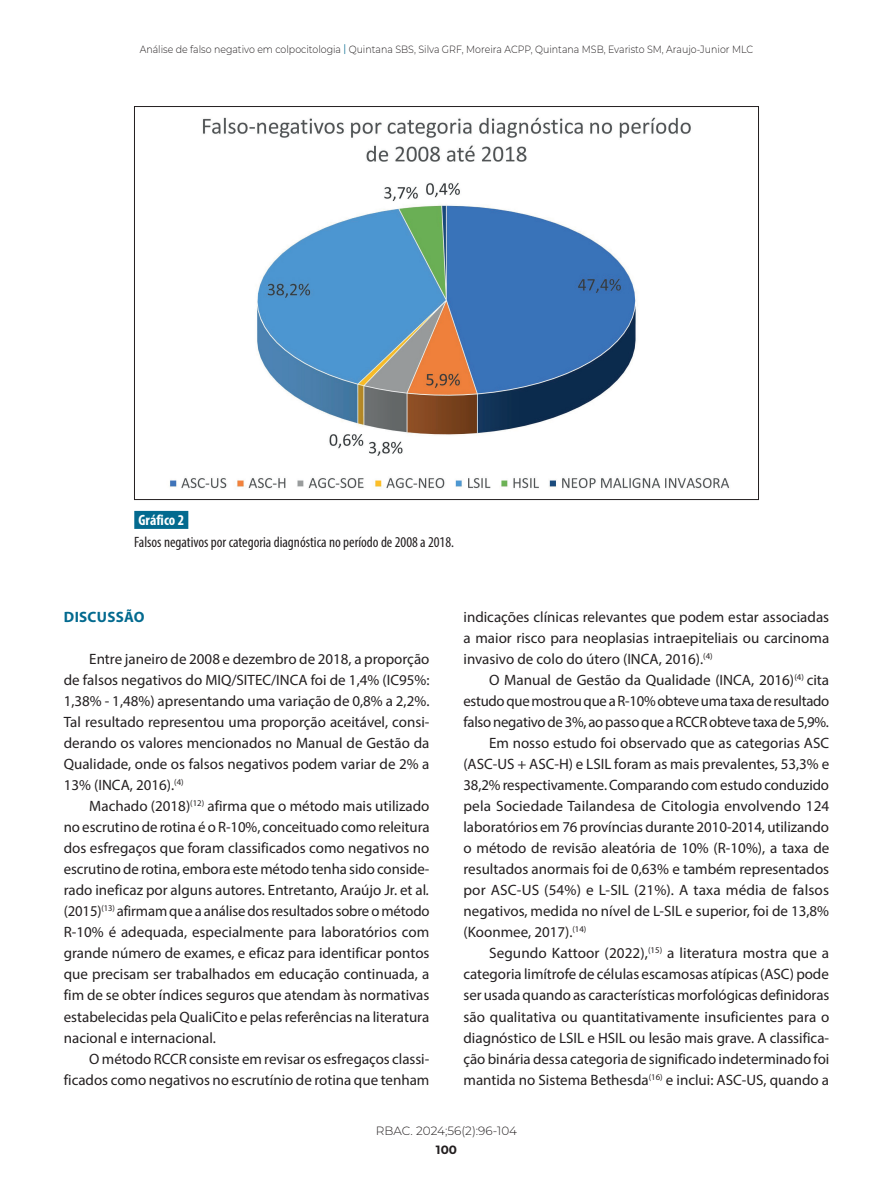
<style>
.page{position:relative;width:893px;height:1191px;background:#fff}
.page>*{position:absolute;margin:0;border:0;box-sizing:border-box;transform-origin:0 0}
.t1{font:15px/21px "Myriad Pro";color:#231f20;text-align:justify}
.t2{font:15px "Myriad Pro";letter-spacing:-.02em;color:#231f20}
.t3{font:condensed 15px "Myriad Pro";color:#231f20}
.t4{font:700 15px "Myriad Pro";letter-spacing:.02em;color:#036a8f}
.t5{font:700 condensed 15px "Myriad Pro";color:#fff}
.t6{font:300 12px "Montserrat";color:#231f20}
.t7{font:700 12px "Montserrat";color:#231f20}
.t8{font:300 10.5px "Montserrat";color:#231f20;scale:.9 1}
.s1{font-weight:400;color:#036a8f}
.s2{font-style:italic}
</style>
<div class="page">
<div style="left:134px;top:511px;width:54px;height:18px;background:#036a8f"></div>
<img style="left:170px;top:117px;width:560px;height:372px">
<p class="t8" style="left:140px;top:42px;width:683px">Análise de falso negativo em colpocitologia <span class="s1">|</span> Quintana SBS, Silva GRF, Moreira ACPP, Quintana MSB, Evaristo SM, Araujo-Junior MLC</p>
<p class="t5" style="left:139px;top:510px;width:47px">Gráfico 2</p>
<p class="t3" style="left:134px;top:533px;width:321px">Falsos negativos por categoria diagnóstica no período de 2008 a 2018.</p>
<p class="t4" style="left:64px;top:607px;width:82px">DISCUSSÃO</p>
<p class="t1" style="left:64px;top:648px;width:367px;text-indent:26px">Entre janeiro de 2008 e dezembro de 2018, a proporção de falsos negativos do MIQ/SITEC/INCA foi de 1,4% (IC95%:<br>1,38% - 1,48%) apresentando uma variação de 0,8% a 2,2%.<br>Tal resultado representou uma proporção aceitável, consi&shy;derando os valores mencionados no Manual de Gestão da Qualidade, onde os falsos negativos podem variar de 2% a 13% (INCA, 2016).<sup>(4)</sup></p>
<p class="t1" style="left:64px;top:795px;width:367px;text-indent:26px">Machado (2018)<sup>(12)</sup> afirma que o método mais utilizado no escrutino de rotina é o R-10%, conceituado como releitura dos esfregaços que foram classificados como negativos no escrutino de rotina, embora este método tenha sido conside&shy;rado ineficaz por alguns autores. Entretanto, Araújo Jr. et al<span class="s2">. </span>(2015)<sup>(13)</sup> afirmam que a análise dos resultados sobre o método R-10% é adequada, especialmente para laboratórios com grande número de exames, e eficaz para identificar pontos que precisam ser trabalhados em educação continuada, a fim de se obter índices seguros que atendam às normativas estabelecidas pela QualiCito e pelas referências na literatura nacional e internacional.</p>
<p class="t1" style="left:64px;top:1047px;width:367px;text-align:right">O método RCCR consiste em revisar os esfregaços classi&shy;ficados como negativos no escrutínio de rotina que tenham</p>
<p class="t1" style="left:463px;top:606px;width:367px">indicações clínicas relevantes que podem estar associadas a maior risco para neoplasias intraepiteliais ou carcinoma invasivo de colo do útero (INCA, 2016).<sup>(4)</sup></p>
<p class="t1" style="left:489px;top:669px;width:342px">O Manual de Gestão da Qualidade (INCA, 2016)<sup>(4)</sup> cita</p>
<p class="t2" style="left:463px;top:692px;width:367px">estudo que mostrou que a R-10% obteve uma taxa de resultado</p>
<p class="t2" style="left:463px;top:713px;width:367px">falso negativo de 3%, ao passo que a RCCR obteve taxa de 5,9%.</p>
<p class="t1" style="left:489px;top:732px;width:342px">Em nosso estudo foi observado que as categorias ASC</p>
<p class="t1" style="left:463px;top:753px;width:367px">(ASC-US + ASC-H) e LSIL foram as mais prevalentes, 53,3% e</p>
<p class="t1" style="left:463px;top:774px;width:367px">38,2% respectivamente. Comparando com estudo conduzido</p>
<p class="t1" style="left:463px;top:795px;width:367px">pela Sociedade Tailandesa de Citologia envolvendo 124</p>
<p class="t1" style="left:463px;top:816px;width:367px">laboratórios em 76 províncias durante 2010-2014, utilizando</p>
<p class="t1" style="left:463px;top:837px;width:367px">o método de revisão aleatória de 10% (R-10%), a taxa de</p>
<p class="t1" style="left:463px;top:858px;width:367px">resultados anormais foi de 0,63% e também representados</p>
<p class="t1" style="left:463px;top:879px;width:367px">por ASC-US (54%) e L-SIL (21%). A taxa média de falsos</p>
<p class="t1" style="left:463px;top:900px;width:367px">negativos, medida no nível de L-SIL e superior, foi de 13,8%</p>
<p class="t1" style="left:463px;top:921px;width:124px">(Koonmee, 2017).<sup>(14)</sup></p>
<p class="t1" style="left:489px;top:942px;width:342px">Segundo Kattoor (2022),<sup>(15)</sup> a literatura mostra que a</p>
<p class="t1" style="left:463px;top:963px;width:367px">categoria limítrofe de células escamosas atípicas (ASC) pode</p>
<p class="t1" style="left:463px;top:984px;width:367px">ser usada quando as características morfológicas definidoras</p>
<p class="t1" style="left:463px;top:1005px;width:367px">são qualitativa ou quantitativamente insuficientes para o</p>
<p class="t1" style="left:463px;top:1026px;width:367px">diagnóstico de LSIL e HSIL ou lesão mais grave. A classifica-</p>
<p class="t1" style="left:463px;top:1047px;width:367px">ção binária dessa categoria de significado indeterminado foi</p>
<p class="t1" style="left:463px;top:1068px;width:367px">mantida no Sistema Bethesda<sup>(16)</sup> e inclui: ASC-US, quando a</p>
<p class="t6" style="left:376px;top:1122px;width:143px">RBAC. 2024;56(2):96-104</p>
<p class="t7" style="left:436px;top:1140px;width:22px">100</p>
</div>
